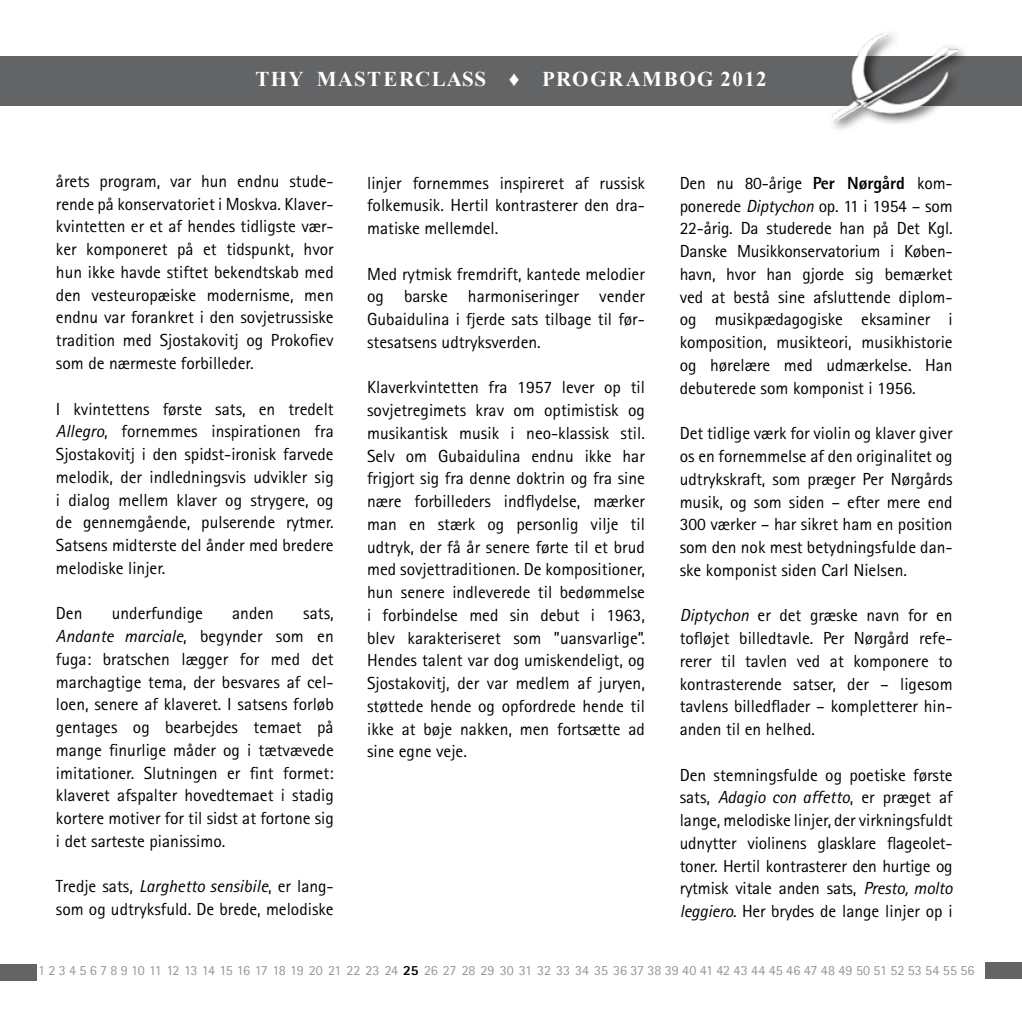
<style>
.page{position:relative;width:1022px;height:1022px;background:#fff}
.page>*{position:absolute;margin:0;border:0;box-sizing:border-box;transform-origin:0 0}
.t1{font:700 21px "Times New Roman";letter-spacing:.07em;color:#fff}
.t2{font:17.5px/22.8px "Rotis Sans Serif";color:#000;text-align:justify}
.t3{font:14px "Rotis Sans Serif";letter-spacing:-.005em;color:#939598}
.s1{font-style:italic}
.s2{font-weight:800}
.s3{font-weight:800;color:#000}
</style>
<div class="page">
<div style="left:0;top:56px;width:1022px;height:50px;background:#636466"></div>
<div style="left:828px;top:29px;width:143px;height:105px;background:#000;opacity:.75"></div>
<img style="left:832px;top:33px;width:125px;height:88px">
<div style="left:0;top:964px;width:36px;height:17px;background:#636466"></div>
<div style="left:986px;top:962px;width:36px;height:17px;background:#636466"></div>
<p class="t1" style="left:255px;top:65px;width:513px">THY MASTERCLASS ♦ PROGRAMBOG 2012</p>
<p class="t2" style="left:56px;top:170px;width:279px">årets program, var hun endnu stude&shy;rende på konservatoriet i Moskva. Klaver&shy;kvintetten er et af hendes tidligste vær&shy;ker komponeret på et tidspunkt, hvor hun ikke havde stiftet bekendtskab med den vesteuropæiske modernisme, men endnu var forankret i den sovjetrussiske tradition med Sjostakovitj og Prokofiev som de nærmeste forbilleder.</p>
<p class="t2" style="left:56px;top:397px;width:279px">I kvintettens første sats, en tredelt <span class="s1">Allegro</span>, fornemmes inspirationen fra Sjostakovitj i den spidst-ironisk farvede melodik, der indledningsvis udvikler sig i dialog mellem klaver og strygere, og de gennemgående, pulserende rytmer.<br>Satsens midterste del ånder med bredere melodiske linjer.</p>
<p class="t2" style="left:56px;top:602px;width:28px">Den</p>
<p class="t2" style="left:112px;top:602px;width:93px">underfundige</p>
<p class="t2" style="left:232px;top:602px;width:43px">anden</p>
<p class="t2" style="left:56px;top:602px;width:279px;text-indent:247px">sats, <span class="s1">Andante marciale</span>, begynder som en fuga: bratschen lægger for med det marchagtige tema, der besvares af cel&shy;loen, senere af klaveret. I satsens forløb gentages og bearbejdes temaet på mange finurlige måder og i tætvævede imitationer. Slutningen er fint formet: klaveret afspalter hovedtemaet i stadig kortere motiver for til sidst at fortone sig i det sarteste pianissimo.</p>
<p class="t2" style="left:56px;top:875px;width:279px">Tredje sats, <span class="s1">Larghetto sensibile</span>, er lang&shy;som og udtryksfuld. De brede, melodiske</p>
<p class="t2" style="left:367px;top:171px;width:279px">linjer fornemmes inspireret af russisk folkemusik. Hertil kontrasterer den dra&shy;matiske mellemdel.</p>
<p class="t2" style="left:367px;top:262px;width:279px">Med rytmisk fremdrift, kantede melodier og barske harmoniseringer vender Gubaidulina i fjerde sats tilbage til før&shy;stesatsens udtryksverden.</p>
<p class="t2" style="left:367px;top:376px;width:279px">Klaverkvintetten fra 1957 lever op til sovjetregimets krav om optimistisk og musikantisk musik i neo-klassisk stil.<br>Selv om Gubaidulina endnu ikke har frigjort sig fra denne doktrin og fra sine nære forbilleders indflydelse, mærker man en stærk og personlig vilje til udtryk, der få år senere førte til et brud med sovjettraditionen. De kompositioner, hun senere indleverede til bedømmelse i forbindelse med sin debut i 1963, blev karakteriseret som ”uansvarlige”.<br>Hendes talent var dog umiskendeligt, og Sjostakovitj, der var medlem af juryen, støttede hende og opfordrede hende til ikke at bøje nakken, men fortsætte ad sine egne veje.</p>
<p class="t2" style="left:680px;top:172px;width:275px">Den nu 80-årige <span class="s2">Per Nørgård</span> kom&shy;ponerede <span class="s1">Diptychon</span> op. 11 i 1954 – som 22-årig. Da studerede han på Det Kgl.<br>Danske Musikkonservatorium i Køben&shy;havn, hvor han gjorde sig bemærket ved at bestå sine afsluttende diplom&shy;og musikpædagogiske eksaminer i komposition, musikteori, musikhistorie og hørelære med udmærkelse. Han debuterede som komponist i 1956.</p>
<p class="t2" style="left:680px;top:422px;width:275px">Det tidlige værk for violin og klaver giver os en fornemmelse af den originalitet og udtrykskraft, som præger Per Nørgårds musik, og som siden – efter mere end 300 værker – har sikret ham en position som den nok mest betydningsfulde dan&shy;ske komponist siden Carl Nielsen.</p>
<p class="t2" style="left:680px;top:604px;width:274px"><span class="s1">Diptychon</span> er det græske navn for en tofløjet billedtavle. Per Nørgård refe&shy;rerer til tavlen ved at komponere to kontrasterende satser, der – ligesom tavlens billedflader – kompletterer hin&shy;anden til en helhed.</p>
<p class="t2" style="left:680px;top:763px;width:275px">Den stemningsfulde og poetiske første sats, <span class="s1">Adagio con affetto</span>, er præget af lange, melodiske linjer, der virkningsfuldt udnytter violinens glasklare flageolet&shy;toner. Hertil kontrasterer den hurtige og rytmisk vitale anden sats, <span class="s1">Presto, molto leggiero</span>. Her brydes de lange linjer op i</p>
<p class="t3" style="left:38px;top:962px;width:938px">1 2 3 4 5 6 7 8 9 10 11 12 13 14 15 16 17 18 19 20 21 22 23 24 <span class="s3">25</span> 26 27 28 29 30 31 32 33 34 35 36 37 38 39 40 41 42 43 44 45 46 47 48 49 50 51 52 53 54 55 56</p>
</div>
